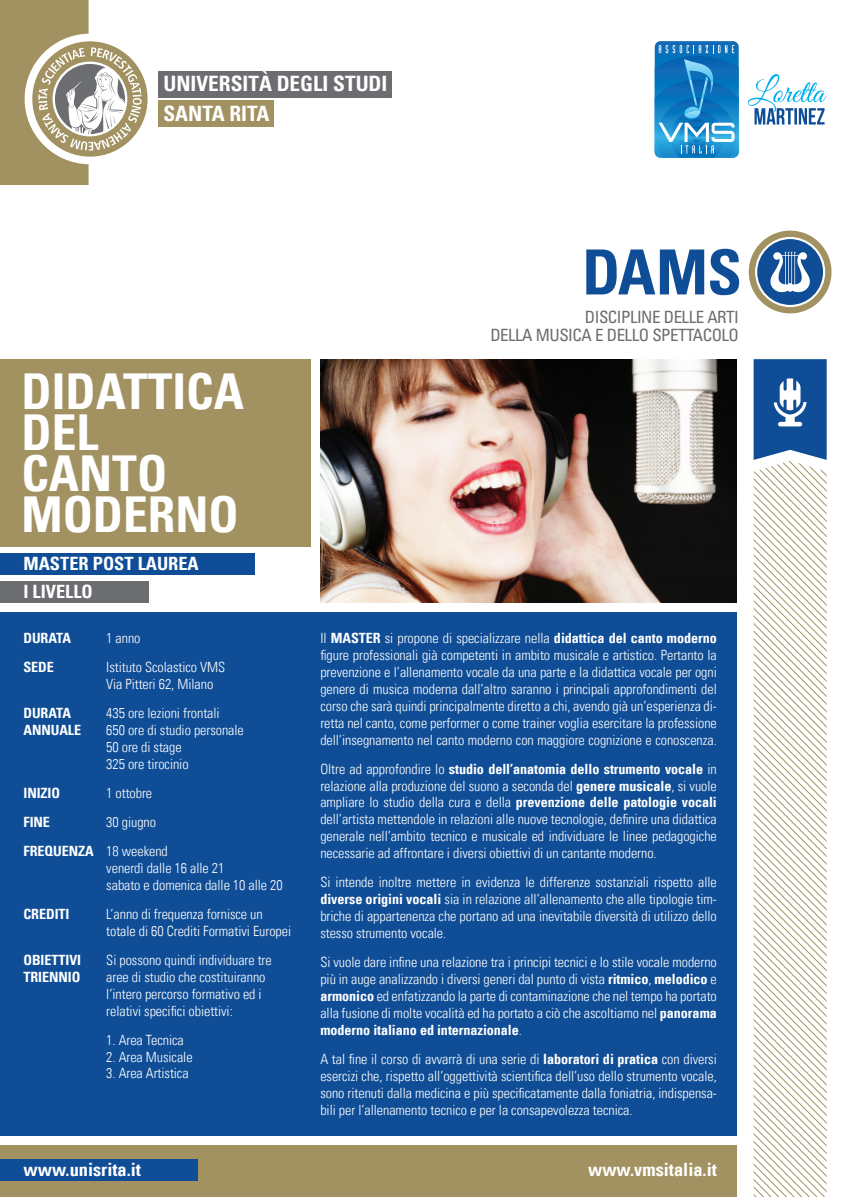
<style>
.page{position:relative;width:848px;height:1197px;background:#fff}
.page>*{position:absolute;margin:0;border:0;box-sizing:border-box;transform-origin:0 0}
.t1{font:700 condensed 62.2px "Univers LT";color:#0f4d96}
.t2{font:700 condensed 49.5px "Univers LT";color:#fff}
.t3{font:700 condensed 21.2px "Univers LT";color:#fff}
.t4{font:700 condensed 18.3px "Univers LT";color:#fff}
.t5{font:condensed 17px "Univers LT";letter-spacing:-.03em;color:#6c6d70}
.t6{font:300 condensed 14.1px/17px "Univers LT";letter-spacing:-.005em;color:#fff;text-align:justify}
.t7{font:700 condensed 14.1px/17px "Univers LT";letter-spacing:-.005em;color:#fff}
.s1{font-weight:700}
</style>
<div class="page">
<div style="left:0;top:612px;width:737px;height:523px;background:#0f4d96"></div>
<img style="left:320px;top:359px;width:417px;height:243px">
<div style="left:0;top:359px;width:310px;height:188px;background:#a29161"></div>
<div style="left:0;top:1145px;width:737px;height:51px;background:#a29161"></div>
<div style="left:0;top:1158px;width:197px;height:22px;background:#0f4d96"></div>
<div style="left:0;top:553px;width:255px;height:21px;background:#0f4d96"></div>
<div style="left:0;top:580px;width:149px;height:22px;background:#6c6d70"></div>
<svg style="left:753px;top:359px;width:73px;height:837px"></svg>
<svg style="left:748px;top:230px;width:83px;height:83px"></svg>
<svg style="left:747px;top:74px;width:79px;height:50px"></svg>
<svg style="left:0;top:0;width:148px;height:185px"></svg>
<div style="left:159px;top:71px;width:233px;height:26px;background:#6c6d70"></div>
<div style="left:159px;top:101px;width:115px;height:26px;background:#a29161"></div>
<svg style="left:654px;top:41px;width:84px;height:117px;background:#2b8bc8"></svg>
<p class="t3" style="left:163px;top:71px;width:225px">UNIVERSITÀ DEGLI STUDI</p>
<p class="t3" style="left:163px;top:100px;width:107px">SANTA RITA</p>
<p class="t2" style="left:21px;top:361px;width:224px">DIDATTICA</p>
<p class="t2" style="left:21px;top:402px;width:78px">DEL</p>
<p class="t2" style="left:21px;top:443px;width:147px">CANTO</p>
<p class="t2" style="left:21px;top:484px;width:219px">MODERNO</p>
<p class="t4" style="left:23px;top:552px;width:177px">MASTER POST LAUREA</p>
<p class="t4" style="left:23px;top:579px;width:71px">I LIVELLO</p>
<p class="t1" style="left:582px;top:234px;width:161px">DAMS</p>
<p class="t5" style="left:585px;top:306px;width:155px">DISCIPLINE DELLE ARTI</p>
<p class="t5" style="left:490px;top:324px;width:250px">DELLA MUSICA E DELLO SPETTACOLO</p>
<p class="t7" style="left:23px;top:629px;width:49px">DURATA</p>
<p class="t7" style="left:23px;top:658px;width:32px">SEDE</p>
<p class="t7" style="left:23px;top:704px;width:59px">DURATA<br>ANNUALE</p>
<p class="t7" style="left:23px;top:784px;width:38px">INIZIO</p>
<p class="t7" style="left:23px;top:812px;width:28px">FINE</p>
<p class="t7" style="left:23px;top:841px;width:72px">FREQUENZA</p>
<p class="t7" style="left:23px;top:904px;width:48px">CREDITI</p>
<p class="t7" style="left:23px;top:950px;width:59px">OBIETTIVI<br>TRIENNIO</p>
<p class="t6" style="left:106px;top:629px;width:36px">1 anno</p>
<p class="t6" style="left:106px;top:658px;width:120px">Istituto Scolastico VMS<br>Via Pitteri 62, Milano</p>
<p class="t6" style="left:106px;top:704px;width:139px;text-align:left">435 ore lezioni frontali<br>650 ore di studio personale<br>50 ore di stage<br>325 ore tirocinio</p>
<p class="t6" style="left:106px;top:784px;width:47px">1 ottobre</p>
<p class="t6" style="left:106px;top:813px;width:51px">30 giugno</p>
<p class="t6" style="left:106px;top:842px;width:178px;text-align:left">18 weekend<br>venerdì dalle 16 alle 21<br>sabato e domenica dalle 10 alle 20</p>
<p class="t6" style="left:106px;top:905px;width:186px">L’anno di frequenza fornisce un totale di 60 Crediti Formativi Europei</p>
<p class="t6" style="left:106px;top:950px;width:167px;text-align:left">Si possono quindi individuare tre aree di studio che costituiranno l’intero percorso formativo ed i relativi specifici obiettivi:</p>
<p class="t6" style="left:106px;top:1030px;width:79px">1. Area Tecnica</p>
<p class="t6" style="left:106px;top:1047px;width:88px">2. Area Musicale</p>
<p class="t6" style="left:106px;top:1064px;width:84px">3. Area Artistica</p>
<p class="t6" style="left:320px;top:629px;width:398px">Il <span class="s1">MASTER</span> si propone di specializzare nella <span class="s1">didattica del canto moderno </span>figure professionali già competenti in ambito musicale e artistico. Pertanto la prevenzione e l’allenamento vocale da una parte e la didattica vocale per ogni genere di musica moderna dall’altro saranno i principali approfondimenti del corso che sarà quindi principalmente diretto a chi, avendo già un’esperienza di&shy;retta nel canto, come performer o come trainer voglia esercitare la professione dell’insegnamento nel canto moderno con maggiore cognizione e conoscenza.</p>
<p class="t6" style="left:320px;top:760px;width:398px">Oltre ad approfondire lo <span class="s1">studio dell’anatomia dello strumento vocale</span> in relazione alla produzione del suono a seconda del <span class="s1">genere musicale</span>, si vuole ampliare lo studio della cura e della <span class="s1">prevenzione delle patologie vocali </span>dell’artista mettendole in relazioni alle nuove tecnologie, definire una didattica generale nell’ambito tecnico e musicale ed individuare le linee pedagogiche necessarie ad affrontare i diversi obiettivi di un cantante moderno.</p>
<p class="t6" style="left:320px;top:873px;width:398px">Si intende inoltre mettere in evidenza le differenze sostanziali rispetto alle <span class="s1">diverse origini vocali</span> sia in relazione all’allenamento che alle tipologie tim&shy;briche di appartenenza che portano ad una inevitabile diversità di utilizzo dello stesso strumento vocale.</p>
<p class="t6" style="left:320px;top:953px;width:398px">Si vuole dare infine una relazione tra i principi tecnici e lo stile vocale moderno più in auge analizzando i diversi generi dal punto di vista <span class="s1">ritmico</span>, <span class="s1">melodico</span> e <span class="s1">armonico</span> ed enfatizzando la parte di contaminazione che nel tempo ha portato alla fusione di molte vocalità ed ha portato a ciò che ascoltiamo nel <span class="s1">panorama moderno italiano ed internazionale</span>.</p>
<p class="t6" style="left:320px;top:1050px;width:398px">A tal fine il corso di avvarrà di una serie di <span class="s1">laboratori di pratica</span> con diversi esercizi che, rispetto all’oggettività scientifica dell’uso dello strumento vocale, sono ritenuti dalla medicina e più specificatamente dalla foniatria, indispensa&shy;bili per l’allenamento tecnico e per la consapevolezza tecnica.</p>
<p class="t4" style="left:23px;top:1157px;width:119px">www.unisrita.it</p>
<p class="t4" style="left:588px;top:1157px;width:130px">www.vmsitalia.it</p>
</div>
